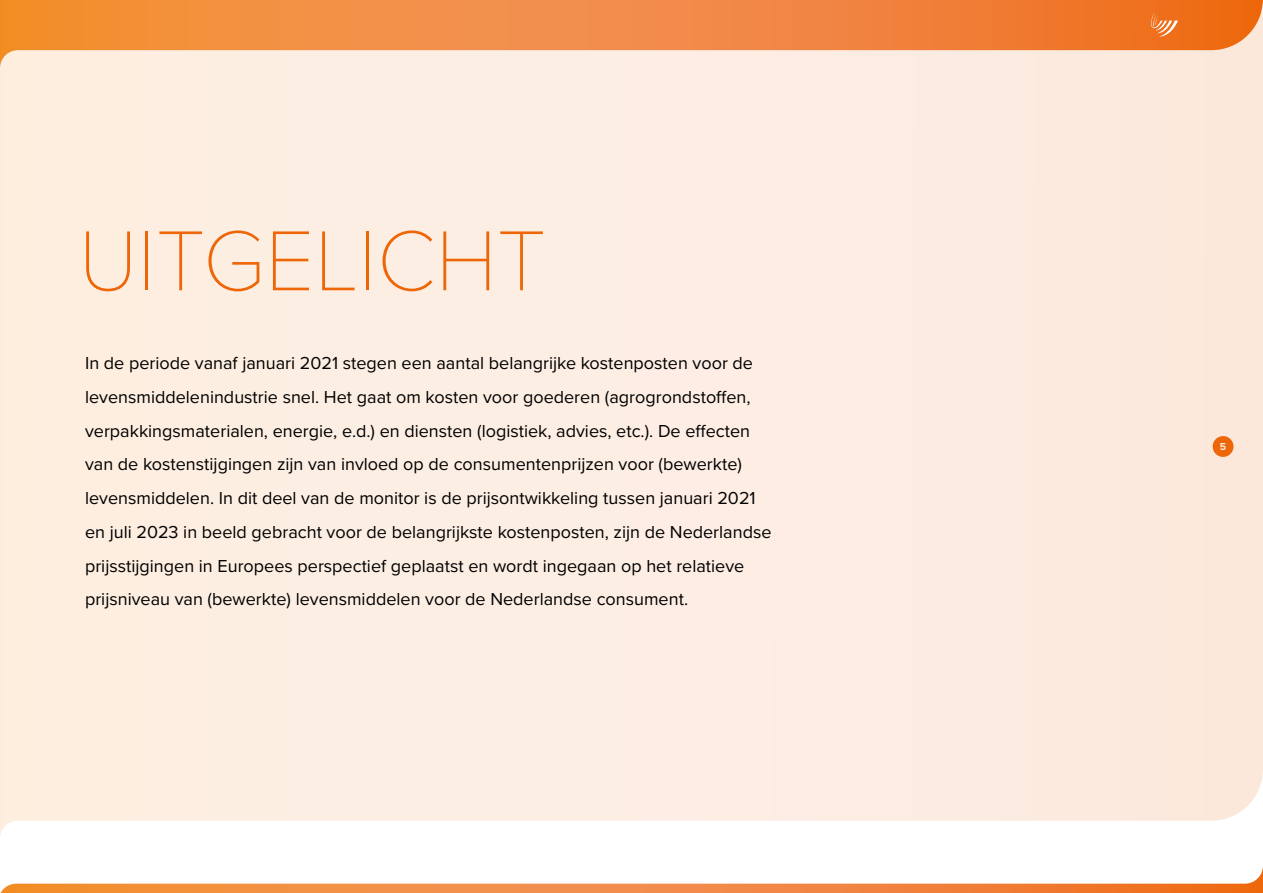
<style>
.page{position:relative;width:1263px;height:893px;background:#fff}
.page>*{position:absolute;margin:0;border:0;box-sizing:border-box;transform-origin:0 0}
.t1{font:100 88.2px "Proxima Nova T";color:#ed6608}
.t2{font:18px/33.8px "Proxima Nova";color:#000}
.t3{font:700 10.5px "Proxima Nova";color:#fff}
</style>
<div class="page">
<svg style="left:0;top:867px;width:1263px;height:26px"></svg>
<div style="left:0;top:68px;width:1263px;height:768px;background:#fdeee2"></div>
<svg style="left:0;top:0;width:1263px;height:68px;background:#f4a268"></svg>
<svg style="left:1150px;top:12px;width:28px;height:25px"></svg>
<h1 class="t1" style="left:78px;top:195px;width:469px">UITGELICHT</h1>
<p class="t2" style="left:85px;top:345px;width:688px">In de periode vanaf januari 2021 stegen een aantal belangrijke kostenposten voor de levensmiddelenindustrie snel. Het gaat om kosten voor goederen (agrogrondstoffen, verpakkingsmaterialen, energie, e.d.) en diensten (logistiek, advies, etc.). De effecten van de kostenstijgingen zijn van invloed op de consumentenprijzen voor (bewerkte) levensmiddelen. In dit deel van de monitor is de prijsontwikkeling tussen januari 2021 en juli 2023 in beeld gebracht voor de belangrijkste kostenposten, zijn de Nederlandse prijsstijgingen in Europees perspectief geplaatst en wordt ingegaan op het relatieve prijsniveau van (bewerkte) levensmiddelen voor de Nederlandse consument.</p>
<p class="t3" style="left:1220px;top:442px;width:8px">5</p>
</div>
